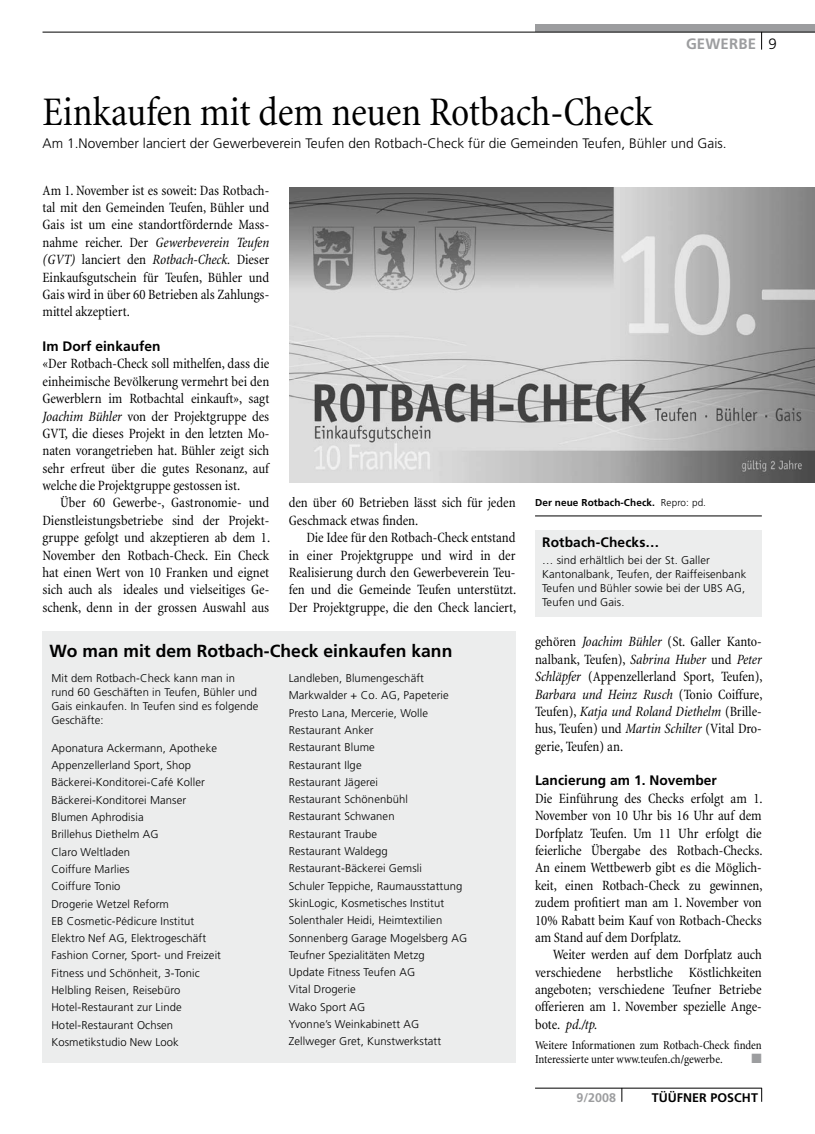
<style>
.page{position:relative;width:815px;height:1134px;background:#fff}
.page>*{position:absolute;margin:0;border:0;box-sizing:border-box;transform-origin:0 0}
.t1{font:condensed 41.25px "Minion";letter-spacing:-.005em;color:#000}
.t2{font:700 17.5px "Frutiger";color:#000}
.t3{font:700 15px "Frutiger";letter-spacing:.01em;color:#9c9d9f}
.t4{font:condensed 14.38px/17.4px "Minion";letter-spacing:-.005em;color:#000;text-align:justify}
.t5{font:300 13.75px "Frutiger";color:#000}
.t6{font:700 13.75px "Frutiger";color:#000}
.t7{font:13.5px "Zapf Dingbats ITC";color:#9c9d9f}
.t8{font:700 12.5px "Frutiger";letter-spacing:.005em;color:#000}
.t9{font:700 12.5px "Frutiger";color:#9c9d9f}
.t10{font:condensed 12.25px/13.5px "Minion";letter-spacing:-.005em;color:#000}
.t11{font:300 11.25px/17.2px "Frutiger";letter-spacing:.01em;color:#000}
.t12{font:700 10px "Frutiger";letter-spacing:.01em;color:#000}
.s1{font-weight:300;color:#000}
.s2{font-style:italic}
.s3{font-weight:300}
</style>
<div class="page">
<div style="left:43px;top:631px;width:473px;height:432px;background:#eceded"></div>
<div style="left:535px;top:25px;width:280px;height:7px;background:#9c9d9f"></div>
<hr style="left:43px;top:32px;width:772px;height:1px;background:#000">
<svg style="left:761px;top:33px;width:1px;height:17px"></svg>
<hr style="left:535px;top:1088px;width:227px;height:1px;background:#000">
<svg style="left:761px;top:1088px;width:1px;height:14px"></svg>
<svg style="left:622px;top:1088px;width:1px;height:14px"></svg>
<div style="left:535px;top:530px;width:227px;height:86px;background:#eceded"></div>
<hr style="left:535px;top:516px;width:227px;height:1px;background:#000">
<img style="left:289px;top:188px;width:526px;height:294px">
<p class="t3" style="left:686px;top:35px;width:92px">GEWERBE <span class="s1">9</span></p>
<h1 class="t1" style="left:43px;top:90px;width:612px">Einkaufen mit dem neuen Rotbach-Check</h1>
<p class="t5" style="left:43px;top:136px;width:686px">Am 1.November lanciert der Gewerbeverein Teufen den Rotbach-Check für die Gemeinden Teufen, Bühler und Gais.</p>
<p class="t4" style="left:43px;top:182px;width:228px">Am 1. November ist es soweit: Das Rotbach&shy;tal mit den Gemeinden Teufen, Bühler und Gais ist um eine standortfördernde Mass&shy;nahme reicher. Der <span class="s2">Gewerbeverein Teufen (GVT)</span> lanciert den <span class="s2">Rotbach-Check.</span> Dieser Einkaufsgutschein für Teufen, Bühler und Gais wird in über 60 Betrieben als Zahlungs&shy;mittel akzeptiert.</p>
<p class="t6" style="left:43px;top:338px;width:120px">Im Dorf einkaufen</p>
<p class="t4" style="left:43px;top:356px;width:228px">«Der Rotbach-Check soll mithelfen, dass die einheimische Bevölkerung vermehrt bei den Gewerblern im Rotbachtal einkauft», sagt <span class="s2">Joachim Bühler</span> von der Projektgruppe des GVT, die dieses Projekt in den letzten Mo&shy;naten vorangetrieben hat. Bühler zeigt sich sehr erfreut über die gutes Resonanz, auf welche die Projektgruppe gestossen ist.</p>
<p class="t4" style="left:43px;top:495px;width:229px;text-indent:18px">Über 60 Gewerbe-, Gastronomie- und Dienstleistungsbetriebe sind der Projekt&shy;gruppe gefolgt und akzeptieren ab dem 1.<br>November den Rotbach-Check. Ein Check hat einen Wert von 10 Franken und eignet sich auch als ideales und vielseitiges Ge&shy;schenk, denn in der grossen Auswahl aus</p>
<p class="t4" style="left:289px;top:495px;width:228px">den über 60 Betrieben lässt sich für jeden<br>Geschmack etwas finden.</p>
<p class="t12" style="left:535px;top:497px;width:173px">Der neue Rotbach-Check. <span class="s3">Repro: pd.</span></p>
<p class="t4" style="left:289px;top:529px;width:229px;text-indent:18px">Die Idee für den Rotbach-Check entstand in einer Projektgruppe und wird in der Realisierung durch den Gewerbeverein Teu&shy;fen und die Gemeinde Teufen unterstützt.<br>Der Projektgruppe, die den Check lanciert,</p>
<p class="t6" style="left:542px;top:534px;width:119px">Rotbach-Checks…</p>
<p class="t11" style="left:542px;top:554px;width:206px;line-height:13.8px">… sind erhältlich bei der St. Galler Kantonalbank, Teufen, der Raiffeisenbank Teufen und Bühler sowie bei der UBS AG, Teufen und Gais.</p>
<p class="t2" style="left:50px;top:640px;width:404px">Wo man mit dem Rotbach-Check einkaufen kann</p>
<p class="t11" style="left:51px;top:672px;width:209px;line-height:13.8px">Mit dem Rotbach-Check kann man in rund 60 Geschäften in Teufen, Bühler und<br>Gais einkaufen. In Teufen sind es folgende<br>Geschäfte:</p>
<p class="t11" style="left:51px;top:739px;width:171px">Aponatura Ackermann, Apotheke<br>Appenzellerland Sport, Shop<br>Bäckerei-Konditorei-Café Koller<br>Bäckerei-Konditorei Manser<br>Blumen Aphrodisia<br>Brillehus Diethelm AG<br>Claro Weltladen<br>Coiffure Marlies<br>Coiffure Tonio<br>Drogerie Wetzel Reform<br>EB Cosmetic-Pédicure Institut<br>Elektro Nef AG, Elektrogeschäft<br>Fashion Corner, Sport- und Freizeit<br>Fitness und Schönheit, 3-Tonic<br>Helbling Reisen, Reisebüro<br>Hotel-Restaurant zur Linde<br>Hotel-Restaurant Ochsen<br>Kosmetikstudio New Look</p>
<p class="t11" style="left:289px;top:670px;width:180px">Landleben, Blumengeschäft<br>Markwalder + Co. AG, Papeterie<br>Presto Lana, Mercerie, Wolle<br>Restaurant Anker<br>Restaurant Blume<br>Restaurant Ilge<br>Restaurant Jägerei<br>Restaurant Schönenbühl<br>Restaurant Schwanen<br>Restaurant Traube<br>Restaurant Waldegg<br>Restaurant-Bäckerei Gemsli<br>Schuler Teppiche, Raumausstattung<br>SkinLogic, Kosmetisches Institut<br>Solenthaler Heidi, Heimtextilien<br>Sonnenberg Garage Mogelsberg AG<br>Teufner Spezialitäten Metzg<br>Update Fitness Teufen AG<br>Vital Drogerie<br>Wako Sport AG<br>Yvonne’s Weinkabinett AG<br>Zellweger Gret, Kunstwerkstatt</p>
<p class="t4" style="left:535px;top:634px;width:229px">gehören <span class="s2">Joachim Bühler</span> (St. Galler Kanto&shy;nalbank, Teufen), <span class="s2">Sabrina Huber</span> und <span class="s2">Peter Schläpfer</span> (Appenzellerland Sport, Teufen), <span class="s2">Barbara und Heinz Rusch</span> (Tonio Coiffure, Teufen), <span class="s2">Katja und Roland Diethelm</span> (Brille&shy;hus, Teufen) und <span class="s2">Martin Schilter</span> (Vital Dro&shy;gerie, Teufen) an.</p>
<p class="t6" style="left:535px;top:773px;width:183px">Lancierung am 1. November</p>
<p class="t4" style="left:535px;top:790px;width:229px">Die Einführung des Checks erfolgt am 1.<br>November von 10 Uhr bis 16 Uhr auf dem Dorfplatz Teufen. Um 11 Uhr erfolgt die feierliche Übergabe des Rotbach-Checks.<br>An einem Wettbewerb gibt es die Möglich&shy;keit, einen Rotbach-Check zu gewinnen, zudem profitiert man am 1. November von 10% Rabatt beim Kauf von Rotbach-Checks am Stand auf dem Dorfplatz.</p>
<p class="t4" style="left:535px;top:946px;width:228px;text-indent:18px">Weiter werden auf dem Dorfplatz auch verschiedene herbstliche Köstlichkeiten angeboten; verschiedene Teufner Betriebe offerieren am 1. November spezielle Ange&shy;bote. <span class="s2">pd./tp.</span></p>
<p class="t10" style="left:535px;top:1039px;width:228px">Weitere Informationen zum Rotbach-Check finden<br>Interessierte unter www.teufen.ch/gewerbe.</p>
<p class="t7" style="left:752px;top:1052px;width:12px">■</p>
<p class="t9" style="left:576px;top:1090px;width:41px">9/2008</p>
<p class="t8" style="left:652px;top:1090px;width:108px">TÜÜFNER POSCHT</p>
</div>
